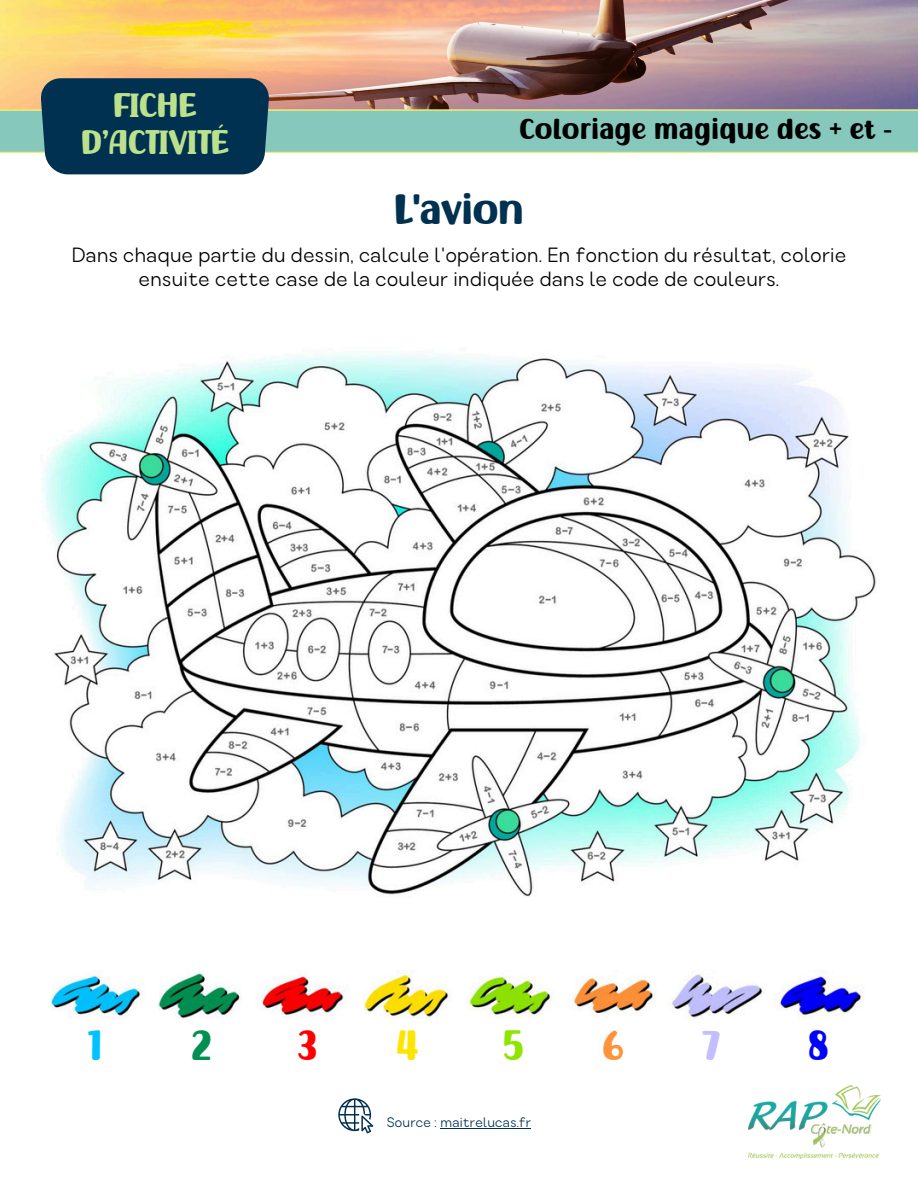
<style>
.page{position:relative;width:918px;height:1188px;background:#fff}
.page>*{position:absolute;margin:0;border:0;box-sizing:border-box;transform-origin:0 0}
.t1{font:40.5px "Floridin";color:#003151}
.t2{font:40.5px "Floridin";color:#01c2ff}
.t3{font:40.5px "Floridin";color:#019052}
.t4{font:40.5px "Floridin";color:#fe0002}
.t5{font:40.5px "Floridin";color:#ffe400}
.t6{font:40.5px "Floridin";color:#8fe401}
.t7{font:40.5px "Floridin";color:#ff933c}
.t8{font:40.5px "Floridin";color:#c3befe}
.t9{font:40.5px "Floridin";color:#0004fb}
.t10{font:32.7px/37.2px "Floridin";color:#bce18d;text-align:center}
.t11{font:27.6px "Floridin";letter-spacing:.025em;color:#000}
.t12{font:18px/24.8px "Gatter Sans";letter-spacing:.025em;color:#000;text-align:center}
.t13{font:12px "Gatter Sans";letter-spacing:.025em;color:#003151}
</style>
<div class="page">
<svg style="left:338px;top:1098px;width:35px;height:35px"></svg>
<img style="left:0;top:0;width:918px;height:78px">
<img style="left:43px;top:354px;width:833px;height:543px">
<img style="left:51px;top:971px;width:814px;height:48px">
<hr style="left:440px;top:1128px;width:91px;height:1px;background:#003151">
<svg style="left:0;top:78px;width:918px;height:96px"></svg>
<img style="left:748px;top:1085px;width:133px;height:73px">
<p class="t10" style="left:81px;top:88px;width:149px">FICHE<br>D’ACTIVITÉ</p>
<h2 class="t11" style="left:520px;top:114px;width:374px">Coloriage magique des + et -</h2>
<h4 class="t1" style="left:394px;top:187px;width:131px">L'avion</h4>
<h1 class="t12" style="left:72px;top:244px;width:776px">Dans chaque partie du dessin, calcule l'opération. En fonction du résultat, colorie ensuite cette case de la couleur indiquée dans le code de couleurs.</h1>
<p class="t2" style="left:89px;top:1023px;width:15px">1</p>
<p class="t3" style="left:192px;top:1023px;width:21px">2</p>
<p class="t4" style="left:298px;top:1023px;width:20px">3</p>
<p class="t5" style="left:396px;top:1023px;width:23px">4</p>
<p class="t6" style="left:503px;top:1023px;width:21px">5</p>
<p class="t7" style="left:602px;top:1023px;width:22px">6</p>
<p class="t8" style="left:704px;top:1023px;width:18px">7</p>
<p class="t9" style="left:808px;top:1023px;width:22px">8</p>
<p class="t13" style="left:387px;top:1116px;width:146px">Source : maitrelucas.fr</p>
</div>
